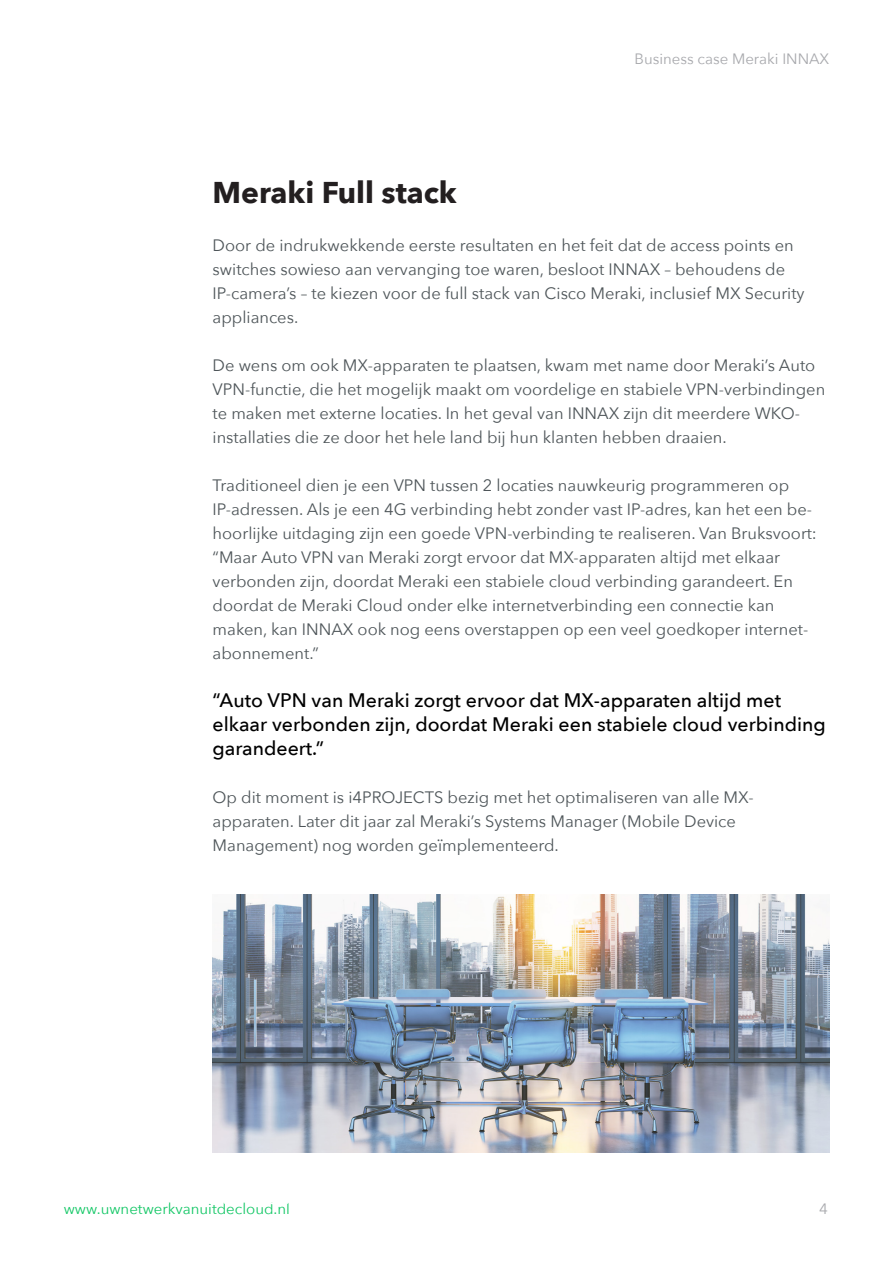
<style>
.page{position:relative;width:893px;height:1263px;background:#fff}
.page>*{position:absolute;margin:0;border:0;box-sizing:border-box;transform-origin:0 0}
.t1{font:700 30px "Avenir Next";color:#231f20}
.t2{font:500 19.5px/24px "Avenir Next";color:#000}
.t3{font:16.5px/24px "Avenir Next";color:#4e5559}
.t4{font:15px "Avenir Next";color:#14c766}
.t5{font:15px "Avenir Next";color:#a8a9ad}
</style>
<div class="page">
<img style="left:213px;top:895px;width:616px;height:257px">
<p class="t5" style="left:634px;top:46px;width:196px">Business case Meraki INNAX</p>
<p class="t1" style="left:213px;top:167px;width:246px">Meraki Full stack</p>
<p class="t3" style="left:213px;top:233px;width:594px">Door de indrukwekkende eerste resultaten en het feit dat de access points en switches sowieso aan vervanging toe waren, besloot INNAX – behoudens de IP-camera’s – te kiezen voor de full stack van Cisco Meraki, inclusief MX Security appliances.</p>
<p class="t3" style="left:213px;top:353px;width:614px">De wens om ook MX-apparaten te plaatsen, kwam met name door Meraki’s Auto VPN-functie, die het mogelijk maakt om voordelige en stabiele VPN-verbindingen te maken met externe locaties. In het geval van INNAX zijn dit meerdere WKO&shy;installaties die ze door het hele land bij hun klanten hebben draaien.</p>
<p class="t3" style="left:213px;top:473px;width:606px">Traditioneel dien je een VPN tussen 2 locaties nauwkeurig programmeren op IP-adressen. Als je een 4G verbinding hebt zonder vast IP-adres, kan het een be&shy;hoorlijke uitdaging zijn een goede VPN-verbinding te realiseren. Van Bruksvoort: “Maar Auto VPN van Meraki zorgt ervoor dat MX-apparaten altijd met elkaar verbonden zijn, doordat Meraki een stabiele cloud verbinding garandeert. En doordat de Meraki Cloud onder elke internetverbinding een connectie kan maken, kan INNAX ook nog eens overstappen op een veel goedkoper internet&shy;abonnement.”</p>
<p class="t2" style="left:213px;top:688px;width:615px">“Auto VPN van Meraki zorgt ervoor dat MX-apparaten altijd met elkaar verbonden zijn, doordat Meraki een stabiele cloud verbinding garandeert.”</p>
<p class="t3" style="left:213px;top:785px;width:543px">Op dit moment is i4PROJECTS bezig met het optimaliseren van alle MX&shy;apparaten. Later dit jaar zal Meraki’s Systems Manager (Mobile Device<br>Management) nog worden geïmplementeerd.</p>
<p class="t4" style="left:64px;top:1196px;width:228px">www.uwnetwerkvanuitdecloud.nl</p>
<p class="t5" style="left:819px;top:1196px;width:10px">4</p>
</div>
